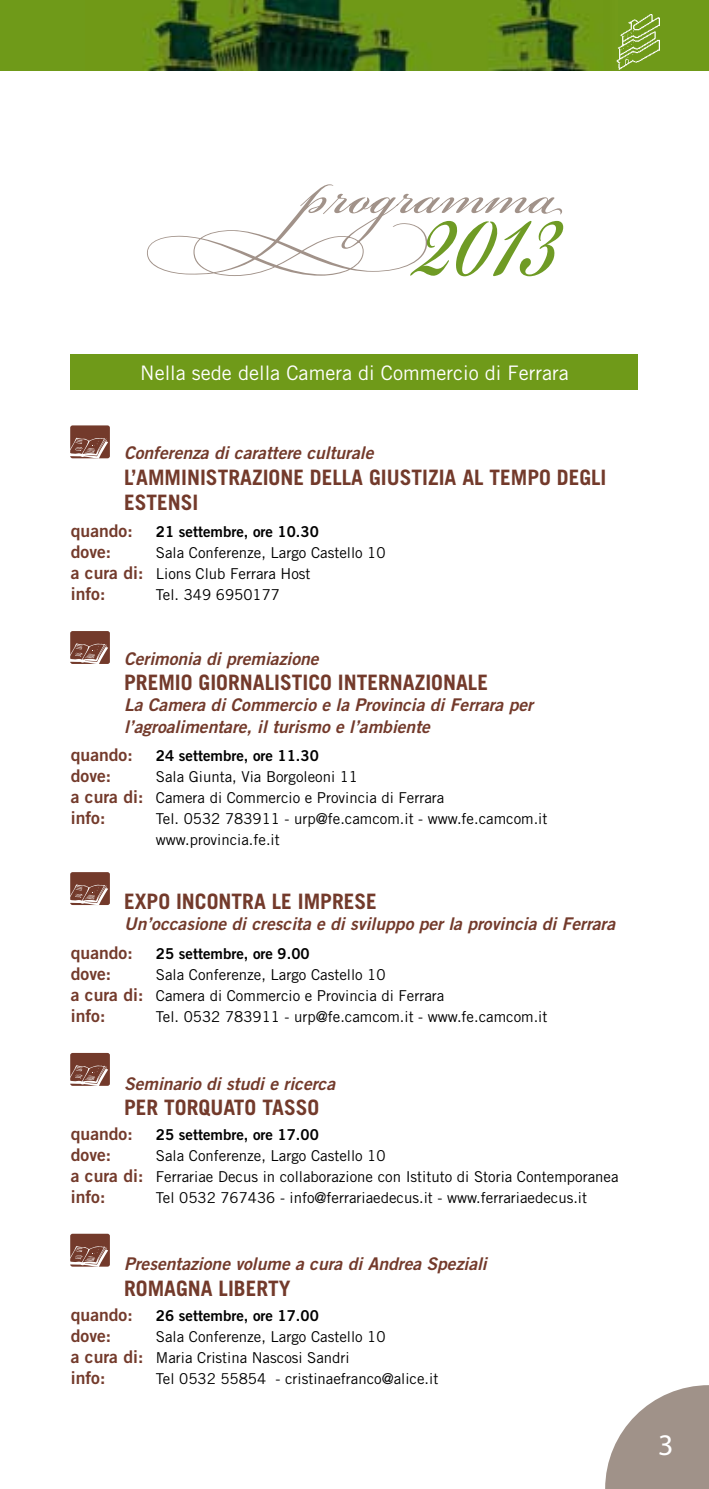
<style>
.page{position:relative;width:709px;height:1489px;background:#fff}
.page>*{position:absolute;margin:0;border:0;box-sizing:border-box;transform-origin:0 0}
.t1{font:201.25px "Bickham Script Pro";color:#6f9b25;scale:.75 1}
.t2{font:30px "Myriad Pro";color:#fff}
.t3{font:700 21.25px/25.5px "Trade Gothic LT Std";color:#733a2b}
.t4{font:20px "Trade Gothic LT Std";color:#fff}
.t5{font:17.5px/21px "Trade Gothic LT Std Bd 2 Obl";color:#733a2b}
.t6{font:17.5px "Trade Gothic LT Std Bd 2";color:#733a2b}
.t7{font:15px/21px "Trade Gothic LT Std";color:#000}
.t8{font:15px "Trade Gothic LT Std Bd 2";color:#000}
.s1{font-family:"Trade Gothic LT Std Bd 2";font-size:17.5px;color:#733a2b}
</style>
<div class="page">
<svg style="left:147px;top:184px;width:415px;height:92px"></svg>
<div style="left:0;top:0;width:709px;height:71px;background:#6f9a19"></div>
<img style="left:143px;top:0;width:474px;height:71px">
<img style="left:617px;top:14px;width:42px;height:55px">
<svg style="left:605px;top:1385px;width:104px;height:103px"></svg>
<div style="left:71px;top:354px;width:567px;height:36px;background:#6f9a19"></div>
<div style="left:70px;top:425px;width:40px;height:33px;background:#733a2b;border-radius:2px"></div>
<svg style="left:70px;top:437px;width:38px;height:22px"></svg>
<div style="left:70px;top:631px;width:40px;height:33px;background:#733a2b;border-radius:2px"></div>
<svg style="left:70px;top:643px;width:38px;height:21px"></svg>
<div style="left:70px;top:872px;width:40px;height:33px;background:#733a2b;border-radius:2px"></div>
<svg style="left:70px;top:884px;width:38px;height:21px"></svg>
<div style="left:70px;top:1052px;width:40px;height:33px;background:#733a2b;border-radius:2px"></div>
<svg style="left:70px;top:1065px;width:38px;height:21px"></svg>
<div style="left:70px;top:1233px;width:40px;height:33px;background:#733a2b;border-radius:2px"></div>
<svg style="left:70px;top:1245px;width:38px;height:21px"></svg>
<h1 class="t1" style="left:417px;top:73px;width:192px">2013</h1>
<h3 class="t4" style="left:140px;top:361px;width:430px">Nella sede della Camera di Commercio di Ferrara</h3>
<p class="t5" style="left:124px;top:442px;width:251px">Conferenza di carattere culturale</p>
<h3 class="t3" style="left:124px;top:464px;width:484px">L’AMMINISTRAZIONE DELLA GIUSTIZIA AL TEMPO DEGLI<br>ESTENSI</h3>
<p class="t6" style="left:71px;top:520px;width:63px">quando:</p>
<p class="t8" style="left:156px;top:522px;width:164px">21 settembre, ore 10.30</p>
<p class="t6" style="left:71px;top:541px;width:42px">dove:</p>
<p class="t7" style="left:71px;top:542px;width:316px;text-indent:85px">Sala Conferenze, Largo Castello 10 <span class="s1">a cura di:</span> Lions Club Ferrara Host</p>
<p class="t6" style="left:71px;top:583px;width:36px">info:</p>
<p class="t7" style="left:156px;top:584px;width:126px">Tel. 349 6950177</p>
<p class="t5" style="left:124px;top:648px;width:196px">Cerimonia di premiazione</p>
<h3 class="t3" style="left:124px;top:669px;width:365px">PREMIO GIORNALISTICO INTERNAZIONALE</h3>
<p class="t5" style="left:124px;top:695px;width:410px">La Camera di Commercio e la Provincia di Ferrara per l’agroalimentare, il turismo e l’ambiente</p>
<p class="t6" style="left:71px;top:743px;width:63px">quando:</p>
<p class="t8" style="left:156px;top:746px;width:164px">24 settembre, ore 11.30</p>
<p class="t6" style="left:71px;top:764px;width:42px">dove:</p>
<p class="t7" style="left:71px;top:765px;width:375px;text-align:center">Sala Giunta, Via Borgoleoni 11<br><span class="s1">a cura di:</span> Camera di Commercio e Provincia di Ferrara</p>
<p class="t6" style="left:71px;top:806px;width:36px">info:</p>
<p class="t7" style="left:156px;top:807px;width:393px">Tel. 0532 783911 - urp@fe.camcom.it - www.fe.camcom.it www.provincia.fe.it</p>
<h3 class="t3" style="left:124px;top:888px;width:254px">EXPO INCONTRA LE IMPRESE</h3>
<p class="t5" style="left:124px;top:913px;width:492px">Un’occasione di crescita e di sviluppo per la provincia di Ferrara</p>
<p class="t6" style="left:71px;top:942px;width:63px">quando:</p>
<p class="t8" style="left:156px;top:944px;width:155px">25 settembre, ore 9.00</p>
<p class="t6" style="left:71px;top:963px;width:42px">dove:</p>
<p class="t7" style="left:71px;top:964px;width:375px;text-indent:85px">Sala Conferenze, Largo Castello 10<br><span class="s1">a cura di:</span> Camera di Commercio e Provincia di Ferrara</p>
<p class="t6" style="left:71px;top:1005px;width:36px">info:</p>
<p class="t7" style="left:156px;top:1006px;width:393px">Tel. 0532 783911 - urp@fe.camcom.it - www.fe.camcom.it</p>
<p class="t5" style="left:124px;top:1072px;width:212px">Seminario di studi e ricerca</p>
<h3 class="t3" style="left:124px;top:1094px;width:197px">PER TORQUATO TASSO</h3>
<p class="t6" style="left:71px;top:1122px;width:63px">quando:</p>
<p class="t8" style="left:156px;top:1125px;width:164px">25 settembre, ore 17.00</p>
<p class="t6" style="left:71px;top:1143px;width:42px">dove:</p>
<p class="t7" style="left:71px;top:1144px;width:549px;text-indent:85px">Sala Conferenze, Largo Castello 10<br><span class="s1">a cura di:</span> Ferrariae Decus in collaborazione con Istituto di Storia Contemporanea</p>
<p class="t6" style="left:71px;top:1185px;width:36px">info:</p>
<p class="t7" style="left:156px;top:1186px;width:432px">Tel 0532 767436 - info@ferrariaedecus.it - www.ferrariaedecus.it</p>
<p class="t5" style="left:124px;top:1253px;width:364px">Presentazione volume a cura di Andrea Speziali</p>
<h3 class="t3" style="left:124px;top:1275px;width:168px">ROMAGNA LIBERTY</h3>
<p class="t6" style="left:71px;top:1303px;width:63px">quando:</p>
<p class="t8" style="left:156px;top:1305px;width:164px">26 settembre, ore 17.00</p>
<p class="t6" style="left:71px;top:1324px;width:42px">dove:</p>
<p class="t7" style="left:71px;top:1325px;width:316px;text-indent:85px">Sala Conferenze, Largo Castello 10 <span class="s1">a cura di:</span> Maria Cristina Nascosi Sandri</p>
<p class="t6" style="left:71px;top:1366px;width:36px">info:</p>
<p class="t7" style="left:156px;top:1367px;width:284px">Tel 0532 55854 - cristinaefranco@alice.it</p>
<h2 class="t2" style="left:658px;top:1425px;width:17px">3</h2>
</div>
